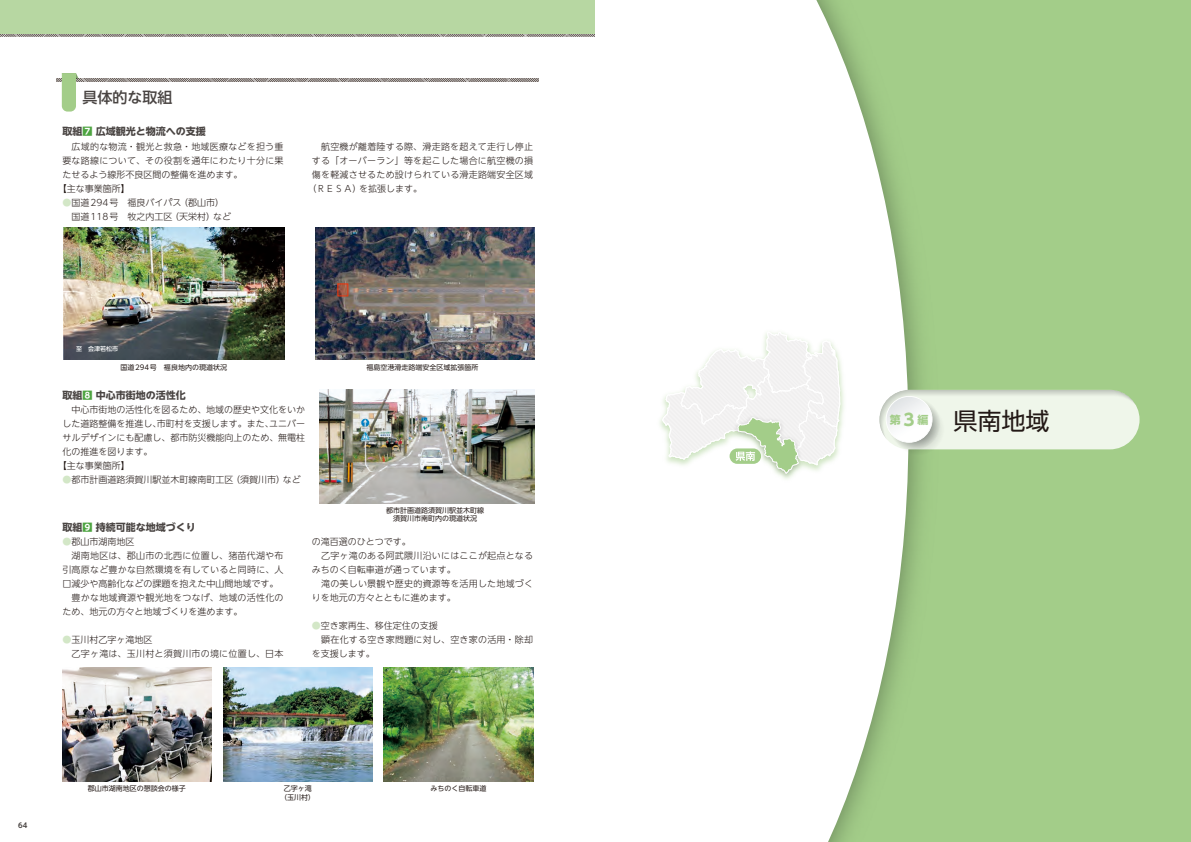
<style>
.page{position:relative;width:1191px;height:842px;background:#fff}
.page>*{position:absolute;margin:0;border:0;box-sizing:border-box;transform-origin:0 0}
.t1{font:24px "UD Shin Go NT Pr 6 N";color:#231916}
.t2{font:500 15px "UD Shin Go NT Pr 6 N";color:#494442}
.t3{font:700 10px "UD Shin Go NT Pr 6 N";color:#494442}
.t4{font:300 9px/14px "UD Shin Go NT Pr 6 N";letter-spacing:.025em;color:#231916}
.t5{font:300 9px/14px "UD Shin Go NT Pr 6 N";color:#231916}
.t6{font:7px/8.5px "UD Shin Go NT Pr 6 N";color:#231916;text-align:center}
.t7{font:700 7px "UD Shin Go NT Pr 6 N De";color:#494442}
.t8{font:500 6px "UD Shin Go NT Pr 6 N";color:#fff}
.s1{color:#4ea441}
.s2{color:#d3e7c7}
</style>
<div class="page">
<hr style="left:56px;top:78px;width:482px;height:3px;background:#bfbfbf">
<svg style="left:62px;top:73px;width:16px;height:39px"></svg>
<img style="left:63px;top:227px;width:221px;height:132px">
<img style="left:319px;top:390px;width:215px;height:113px">
<img style="left:62px;top:668px;width:149px;height:113px">
<img style="left:224px;top:668px;width:149px;height:113px">
<img style="left:384px;top:668px;width:149px;height:113px">
<img style="left:315px;top:227px;width:219px;height:132px">
<svg style="left:339px;top:285px;width:7px;height:9px"></svg>
<div style="left:337px;top:283px;width:11px;height:13px;border:1px solid #e83810"></div>
<svg style="left:0;top:0;width:595px;height:37px;background:#b4d1a0"></svg>
<div style="left:596px;top:0;width:595px;height:842px;background:#a3cd89"></div>
<img style="left:908px;top:252px;width:36px;height:365px">
<svg style="left:596px;top:0;width:312px;height:842px;background:#f4f8f1"></svg>
<div style="left:879px;top:390px;width:260px;height:59px;background:#eff6ea;border-radius:30px"></div>
<svg style="left:891px;top:402px;width:53px;height:53px"></svg>
<svg style="left:879px;top:390px;width:259px;height:54px"></svg>
<div style="left:625px;top:297px;width:252px;height:217px;background:#fff"></div>
<img style="left:731px;top:474px;width:74px;height:7px">
<svg style="left:662px;top:324px;width:178px;height:150px;background:#f0f3ee"></svg>
<h2 class="t2" style="left:83px;top:85px;width:91px">具体的な取組</h2>
<p class="t3" style="left:62px;top:123px;width:145px">取組<span class="s1">7</span> 広域観光と物流への支援</p>
<p class="t4" style="left:62px;top:139px;width:223px">　広域的な物流・観光と救急・地域医療などを担う重</p>
<p class="t4" style="left:62px;top:153px;width:223px">要な路線について、その役割を通年にわたり十分に果</p>
<p class="t5" style="left:62px;top:167px;width:181px">たせるよう線形不良区間の整備を進めます。</p>
<p class="t5" style="left:58px;top:181px;width:73px">【主な事業箇所】</p>
<p class="t5" style="left:62px;top:195px;width:170px"><span class="s2">●</span>国道294号　福良バイパス（郡山市）　国道118号　牧之内工区（天栄村）など</p>
<p class="t4" style="left:312px;top:139px;width:223px">　航空機が離着陸する際、滑走路を超えて走行し停止</p>
<p class="t4" style="left:312px;top:153px;width:223px">する「オーバーラン」等を起こした場合に航空機の損</p>
<p class="t4" style="left:312px;top:167px;width:223px">傷を軽減させるため設けられている滑走路端安全区域</p>
<p class="t5" style="left:307px;top:181px;width:116px">（ＲＥＳＡ）を拡張します。</p>
<p class="t8" style="left:76px;top:344px;width:43px">至　会津若松市</p>
<p class="t6" style="left:120px;top:363px;width:108px">国道294号　福良地内の現道状況</p>
<p class="t6" style="left:366px;top:363px;width:113px">福島空港滑走路端安全区域拡張箇所</p>
<p class="t3" style="left:62px;top:387px;width:125px">取組<span class="s1">8</span> 中心市街地の活性化</p>
<p class="t5" style="left:62px;top:402px;width:244px">　中心市街地の活性化を図るため、地域の歴史や文化をいか</p>
<p class="t5" style="left:62px;top:416px;width:244px">した道路整備を推進し、市町村を支援します。また、ユニバー</p>
<p class="t5" style="left:62px;top:430px;width:244px">サルデザインにも配慮し、都市防災機能向上のため、無電柱</p>
<p class="t5" style="left:62px;top:444px;width:91px">化の推進を図ります。</p>
<p class="t5" style="left:58px;top:458px;width:73px">【主な事業箇所】</p>
<p class="t5" style="left:62px;top:472px;width:240px"><span class="s2">●</span>都市計画道路須賀川駅並木町線南町工区（須賀川市）など</p>
<p class="t3" style="left:62px;top:519px;width:135px">取組<span class="s1">9</span> 持続可能な地域づくり</p>
<p class="t4" style="left:62px;top:534px;width:223px"><span class="s2">●</span>郡山市湖南地区<br>　湖南地区は、郡山市の北西に位置し、猪苗代湖や布引高原など豊かな自然環境を有していると同時に、人口減少や高齢化などの課題を抱えた中山間地域です。　豊かな地域資源や観光地をつなげ、地域の活性化のため、地元の方々と地域づくりを進めます。</p>
<p class="t4" style="left:62px;top:632px;width:223px"><span class="s2">●</span>玉川村乙字ヶ滝地区<br>　乙字ヶ滝は、玉川村と須賀川市の境に位置し、日本</p>
<p class="t6" style="left:386px;top:505px;width:99px">都市計画道路須賀川駅並木町線須賀川市南町内の現道状況</p>
<p class="t4" style="left:312px;top:534px;width:223px">の滝百選のひとつです。<br>　乙字ヶ滝のある阿武隈川沿いにはここが起点となるみちのく自転車道が通っています。<br>　滝の美しい景観や歴史的資源等を活用した地域づくりを地元の方々とともに進めます。</p>
<p class="t4" style="left:312px;top:618px;width:223px"><span class="s2">●</span>空き家再生、移住定住の支援<br>　顕在化する空き家問題に対し、空き家の活用・除却を支援します。</p>
<p class="t7" style="left:18px;top:820px;width:11px">64</p>
<p class="t6" style="left:88px;top:784px;width:99px">郡山市湖南地区の懇談会の様子</p>
<p class="t6" style="left:280px;top:784px;width:36px">乙字ヶ滝（玉川村）</p>
<p class="t6" style="left:430px;top:784px;width:57px">みちのく自転車道</p>
<h1 class="t1" style="left:890px;top:401px;width:161px"><sup>第</sup><sup>３</sup><sup>編</sup> 県南地域</h1>
</div>
